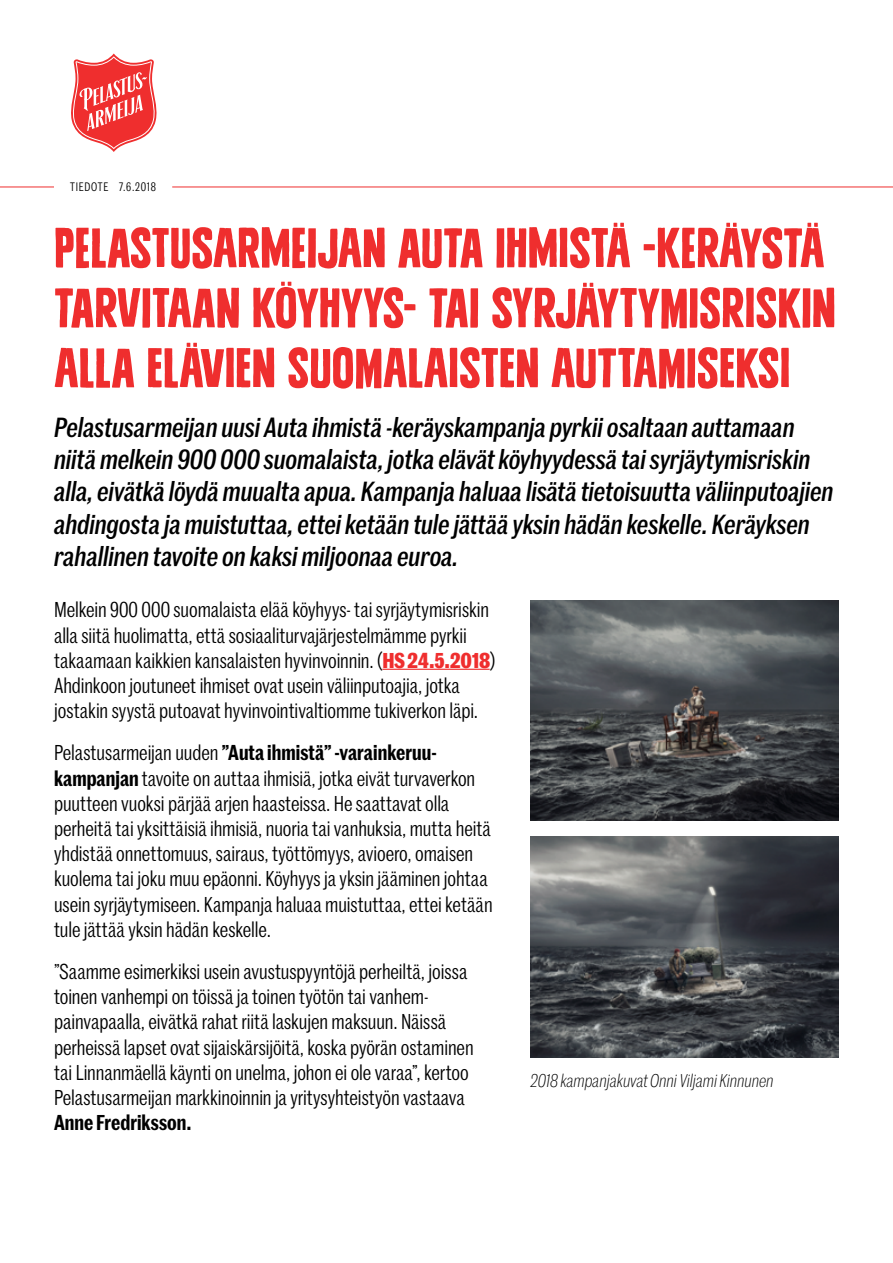
<style>
.page{position:relative;width:893px;height:1263px;background:#fff}
.page>*{position:absolute;margin:0;border:0;box-sizing:border-box;transform-origin:0 0}
.t1{font:60px/60px "Rather Loud";color:#ef2e2e}
.t2{font:italic 500 27px/32.4px "Marr Sans Cond";color:#000}
.t3{font:21px/25.2px "Marr Sans Cond";letter-spacing:-.005em;color:#000}
.t4{font:600 21px "Marr Sans Cond";letter-spacing:.005em;color:#000}
.t5{font:italic 300 18px "Marr Sans Cond";color:#000}
.t6{font:12px "Marr Sans Cond";letter-spacing:.06em;color:#000}
.s1{font-weight:700;color:#ef2e2e}
.s2{font-weight:600}
</style>
<div class="page">
<svg style="left:71px;top:54px;width:86px;height:98px"></svg>
<hr style="left:382px;top:669px;width:108px;height:1px;background:#ef2e2e">
<hr style="left:172px;top:187px;width:721px;height:1px;background:#ef2e2e">
<hr style="left:0;top:187px;width:54px;height:1px;background:#ef2e2e">
<img style="left:530px;top:600px;width:309px;height:220px">
<img style="left:530px;top:837px;width:309px;height:220px">
<p class="t6" style="left:70px;top:178px;width:87px">TIEDOTE 7.6.2018</p>
<h1 class="t1" style="left:54px;top:220px;width:783px">PELASTUSARMEIJAN AUTA IHMISTÄ -KERÄYSTÄ<br>TARVITAAN KÖYHYYS- TAI SYRJÄYTYMISRISKIN<br>ALLA ELÄVIEN SUOMALAISTEN AUTTAMISEKSI</h1>
<p class="t2" style="left:54px;top:409px;width:781px">Pelastusarmeijan uusi Auta ihmistä -keräyskampanja pyrkii osaltaan auttamaan niitä melkein 900 000 suomalaista, jotka elävät köyhyydessä tai syrjäytymisriskin alla, eivätkä löydä muualta apua. Kampanja haluaa lisätä tietoisuutta väliinputoajien ahdingosta ja muistuttaa, ettei ketään tule jättää yksin hädän keskelle. Keräyksen rahallinen tavoite on kaksi miljoonaa euroa.</p>
<p class="t3" style="left:54px;top:596px;width:443px">Melkein 900 000 suomalaista elää köyhyys- tai syrjäytymisriskin alla siitä huolimatta, että sosiaaliturvajärjestelmämme pyrkii takaamaan kaikkien kansalaisten hyvinvoinnin. (<span class="s1">HS 24.5.2018</span>)<br>Ahdinkoon joutuneet ihmiset ovat usein väliinputoajia, jotka jostakin syystä putoavat hyvinvointivaltiomme tukiverkon läpi.</p>
<p class="t3" style="left:54px;top:739px;width:440px">Pelastusarmeijan uuden <span class="s2">”Auta ihmistä” -varainkeruu&shy;kampanjan</span> tavoite on auttaa ihmisiä, jotka eivät turvaverkon puutteen vuoksi pärjää arjen haasteissa. He saattavat olla perheitä tai yksittäisiä ihmisiä, nuoria tai vanhuksia, mutta heitä yhdistää onnettomuus, sairaus, työttömyys, avioero, omaisen kuolema tai joku muu epäonni. Köyhyys ja yksin jääminen johtaa usein syrjäytymiseen. Kampanja haluaa muistuttaa, ettei ketään tule jättää yksin hädän keskelle.</p>
<p class="t3" style="left:54px;top:958px;width:421px">”Saamme esimerkiksi usein avustuspyyntöjä perheiltä, joissa toinen vanhempi on töissä ja toinen työtön tai vanhem&shy;painvapaalla, eivätkä rahat riitä laskujen maksuun. Näissä perheissä lapset ovat sijaiskärsijöitä, koska pyörän ostaminen tai Linnanmäellä käynti on unelma, johon ei ole varaa”, kertoo Pelastusarmeijan markkinoinnin ja yritysyhteistyön vastaava</p>
<p class="t4" style="left:54px;top:1107px;width:139px">Anne Fredriksson.</p>
<p class="t5" style="left:530px;top:1068px;width:245px">2018 kampanjakuvat Onni Viljami Kinnunen</p>
</div>
